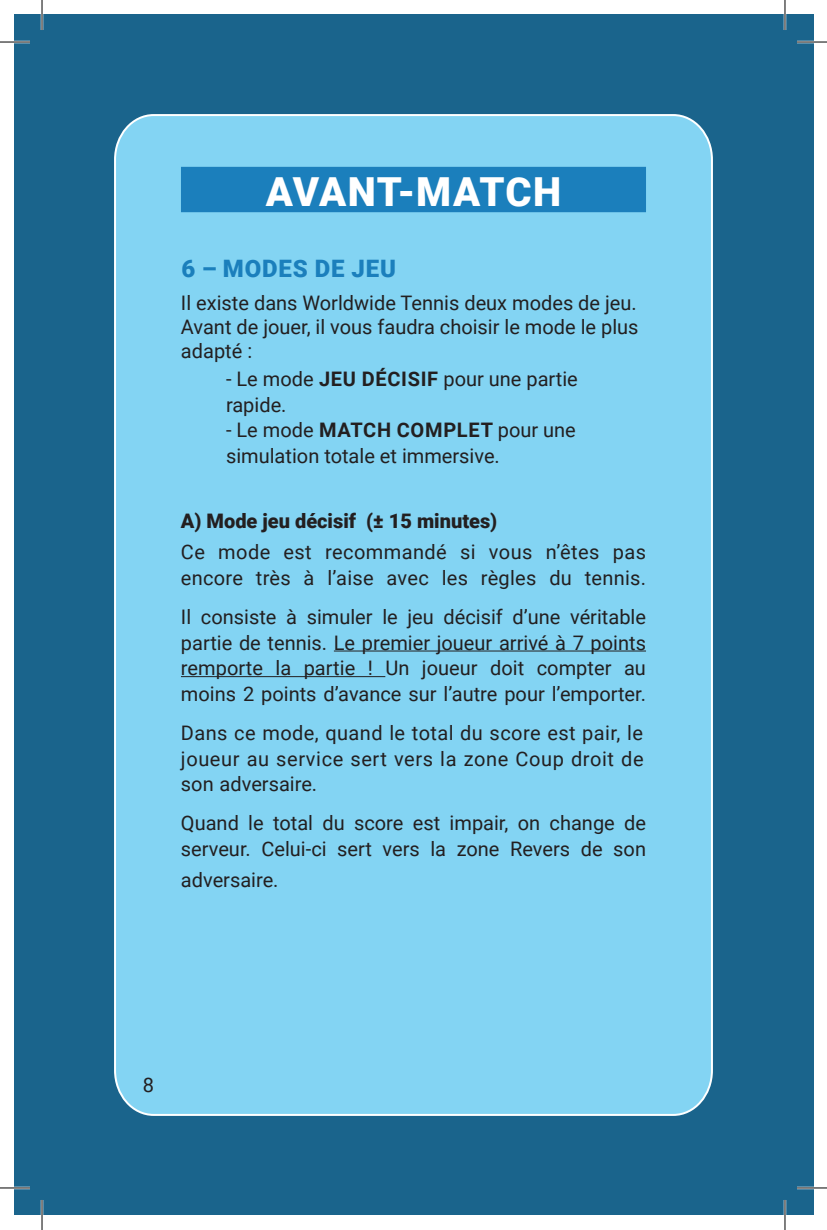
<style>
.page{position:relative;width:827px;height:1230px;background:#fff}
.page>*{position:absolute;margin:0;border:0;box-sizing:border-box;transform-origin:0 0}
.t1{font:900 40px "Roboto";letter-spacing:.02em;color:#fff}
.t2{font:900 24px "Roboto";letter-spacing:.035em;color:#1b7fbc}
.t3{font:20px/25.6px "Roboto";color:#231f20}
.t4{font:900 20px "Roboto";color:#231f20}
.s1{font-weight:700}
</style>
<div class="page">
<div style="left:15px;top:15px;width:798px;height:1200px;background:#1a648c"></div>
<div style="left:114px;top:114px;width:599px;height:1002px;background:#83d4f3"></div>
<div style="left:181px;top:167px;width:465px;height:45px;background:#1b7fbc"></div>
<hr style="left:334px;top:650px;width:312px;height:1px;background:#231f20">
<hr style="left:181px;top:676px;width:204px;height:1px;background:#231f20">
<hr style="left:0;top:41px;width:30px;height:2px;background:#fff">
<hr style="left:797px;top:41px;width:30px;height:2px;background:#fff">
<hr style="left:0;top:1186px;width:30px;height:2px;background:#fff">
<hr style="left:797px;top:1186px;width:30px;height:2px;background:#fff">
<hr style="left:41px;top:0;width:2px;height:30px;background:#fff">
<hr style="left:41px;top:1199px;width:2px;height:30px;background:#fff">
<hr style="left:783px;top:0;width:3px;height:30px;background:#fff">
<hr style="left:783px;top:1199px;width:3px;height:30px;background:#fff">
<hr style="left:0;top:42px;width:30px;height:1px;background:#000">
<hr style="left:797px;top:42px;width:30px;height:1px;background:#000">
<hr style="left:0;top:1187px;width:30px;height:1px;background:#000">
<hr style="left:797px;top:1187px;width:30px;height:1px;background:#000">
<hr style="left:42px;top:0;width:1px;height:30px;background:#000">
<hr style="left:42px;top:1199px;width:1px;height:30px;background:#000">
<hr style="left:784px;top:0;width:1px;height:30px;background:#000">
<hr style="left:784px;top:1199px;width:1px;height:30px;background:#000">
<h1 class="t1" style="left:266px;top:163px;width:297px">AVANT-MATCH</h1>
<p class="t2" style="left:181px;top:251px;width:216px">6 – MODES DE JEU</p>
<p class="t3" style="left:181px;top:290px;width:459px;line-height:24px;text-align:justify">Il existe dans Worldwide Tennis deux modes de jeu.<br>Avant de jouer, il vous faudra choisir le mode le plus adapté :</p>
<p class="t3" style="left:226px;top:365px;width:353px">- Le mode <span class="s1">JEU DÉCISIF</span> pour une partie rapide.</p>
<p class="t3" style="left:226px;top:416px;width:351px">- Le mode <span class="s1">MATCH COMPLET</span> pour une simulation totale et immersive.</p>
<p class="t4" style="left:181px;top:506px;width:318px">A) Mode jeu décisif (± 15 minutes)</p>
<p class="t3" style="left:181px;top:538px;width:466px">Ce mode est recommandé si vous n’êtes pas encore très à l’aise avec les règles du tennis.</p>
<p class="t3" style="left:181px;top:603px;width:466px;text-align:justify">Il consiste à simuler le jeu décisif d’une véritable partie de tennis. Le premier joueur arrivé à 7 points remporte la partie ! Un joueur doit compter au moins 2 points d’avance sur l’autre pour l’emporter.</p>
<p class="t3" style="left:181px;top:719px;width:464px;text-align:justify">Dans ce mode, quand le total du score est pair, le joueur au service sert vers la zone Coup droit de son adversaire.</p>
<p class="t3" style="left:181px;top:809px;width:466px">Quand le total du score est impair, on change de serveur. Celui-ci sert vers la zone Revers de son</p>
<p class="t3" style="left:181px;top:866px;width:99px">adversaire.</p>
<p class="t3" style="left:143px;top:1071px;width:13px">8</p>
</div>
